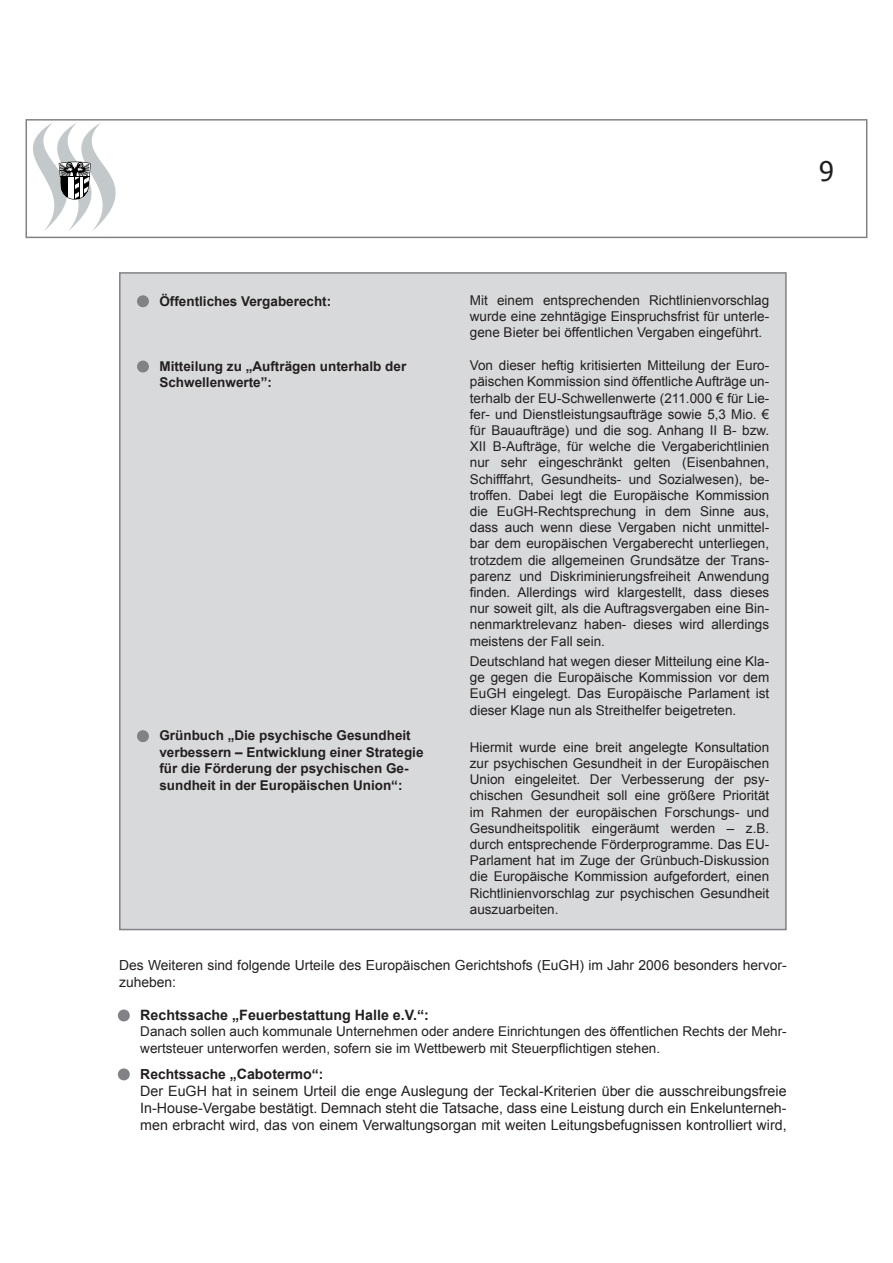
<style>
.page{position:relative;width:893px;height:1263px;background:#fff}
.page>*{position:absolute;margin:0;border:0;box-sizing:border-box;transform-origin:0 0}
.t1{font:27px "Tahoma";color:#231f20}
.t2{font:14.25px/17.1px "Arial";color:#231f20;text-align:justify}
.t3{font:700 14.25px "Arial";color:#231f20}
.t4{font:13.8px/16.6px "Arial";color:#231f20}
.t5{font:700 13.8px "Arial";color:#231f20}
.t6{font:13.5px/16.2px "Arial";color:#231f20;text-align:justify}
.t7{font:700 13.5px/16.4px "Arial";color:#231f20}
.s1{font-family:"Monotype Sorts";font-weight:400;font-size:12px;color:#808285}
.s2{font-size:14.25px}
</style>
<div class="page">
<div style="left:26px;top:119px;width:841px;height:119px;border:2px solid #808285"></div>
<svg style="left:33px;top:123px;width:83px;height:108px"></svg>
<div style="left:120px;top:273px;width:666px;height:656px;background:#d8d9db"></div>
<svg style="left:137px;top:295px;width:12px;height:13px"></svg>
<svg style="left:137px;top:360px;width:12px;height:13px"></svg>
<svg style="left:137px;top:730px;width:12px;height:12px"></svg>
<svg style="left:117px;top:1009px;width:13px;height:13px"></svg>
<svg style="left:117px;top:1068px;width:13px;height:13px"></svg>
<h1 class="t1" style="left:819px;top:153px;width:16px">9</h1>
<p class="t7" style="left:138px;top:293px;width:195px"><span class="s1">l</span> Öffentliches Vergaberecht:</p>
<p class="t7" style="left:159px;top:358px;width:248px;text-indent:-21px"><span class="s1">l</span> Mitteilung zu „Aufträgen unterhalb der<br>Schwellenwerte”:</p>
<p class="t7" style="left:159px;top:728px;width:266px;text-indent:-21px"><span class="s1">l</span> Grünbuch „Die psychische Gesundheit verbessern – Entwicklung einer Strategie für die Förderung der psychischen Ge&shy;sundheit in der Europäischen Union“:</p>
<p class="t6" style="left:470px;top:292px;width:301px">Mit einem entsprechenden Richtlinienvorschlag wurde eine zehntägige Einspruchsfrist für unterle&shy;gene Bieter bei öffentlichen Vergaben eingeführt.</p>
<p class="t6" style="left:470px;top:357px;width:301px">Von dieser heftig kritisierten Mitteilung der Euro&shy;päischen Kommission sind öffentliche Aufträge un&shy;terhalb der EU-Schwellenwerte (211.000 € für Lie&shy;fer- und Dienstleistungsaufträge sowie 5,3 Mio. € für Bauaufträge) und die sog. Anhang II B- bzw.<br>XII B-Aufträge, für welche die Vergaberichtlinien nur sehr eingeschränkt gelten (Eisenbahnen, Schifffahrt, Gesundheits- und Sozialwesen), be&shy;troffen. Dabei legt die Europäische Kommission die EuGH-Rechtsprechung in dem Sinne aus, dass auch wenn diese Vergaben nicht unmittel&shy;bar dem europäischen Vergaberecht unterliegen, trotzdem die allgemeinen Grundsätze der Trans&shy;parenz und Diskriminierungsfreiheit Anwendung finden. Allerdings wird klargestellt, dass dieses nur soweit gilt, als die Auftragsvergaben eine Bin&shy;nenmarktrelevanz haben- dieses wird allerdings meistens der Fall sein.</p>
<p class="t6" style="left:470px;top:653px;width:301px">Deutschland hat wegen dieser Mitteilung eine Kla&shy;ge gegen die Europäische Kommission vor dem EuGH eingelegt. Das Europäische Parlament ist dieser Klage nun als Streithelfer beigetreten.</p>
<p class="t6" style="left:470px;top:739px;width:301px">Hiermit wurde eine breit angelegte Konsultation zur psychischen Gesundheit in der Europäischen Union eingeleitet. Der Verbesserung der psy&shy;chischen Gesundheit soll eine größere Priorität im Rahmen der europäischen Forschungs- und Gesundheitspolitik eingeräumt werden – z.B. durch entsprechende Förderprogramme. Das EU-Parlament hat im Zuge der Grünbuch-Diskussion die Europäische Kommission aufgefordert, einen Richtlinienvorschlag zur psychischen Gesundheit auszuarbeiten.</p>
<p class="t4" style="left:119px;top:957px;width:669px">Des Weiteren sind folgende Urteile des Europäischen Gerichtshofs (EuGH) im Jahr 2006 besonders hervor&shy;zuheben:</p>
<p class="t3" style="left:119px;top:1005px;width:311px"><span class="s1">l</span> Rechtssache „Feuerbestattung Halle e.V.“:</p>
<p class="t6" style="left:140px;top:1023px;width:648px;line-height:16.6px">Danach sollen auch kommunale Unternehmen oder andere Einrichtungen des öffentlichen Rechts der Mehr&shy;wertsteuer unterworfen werden, sofern sie im Wettbewerb mit Steuerpflichtigen stehen.</p>
<p class="t5" style="left:119px;top:1065px;width:206px"><span class="s1">l</span> Rechtssache „<span class="s2">Cabotermo</span>“:</p>
<p class="t2" style="left:140px;top:1082px;width:648px">Der EuGH hat in seinem Urteil die enge Auslegung der Teckal-Kriterien über die ausschreibungsfreie In-House-Vergabe bestätigt. Demnach steht die Tatsache, dass eine Leistung durch ein Enkelunterneh&shy;men erbracht wird, das von einem Verwaltungsorgan mit weiten Leitungsbefugnissen kontrolliert wird,</p>
</div>
